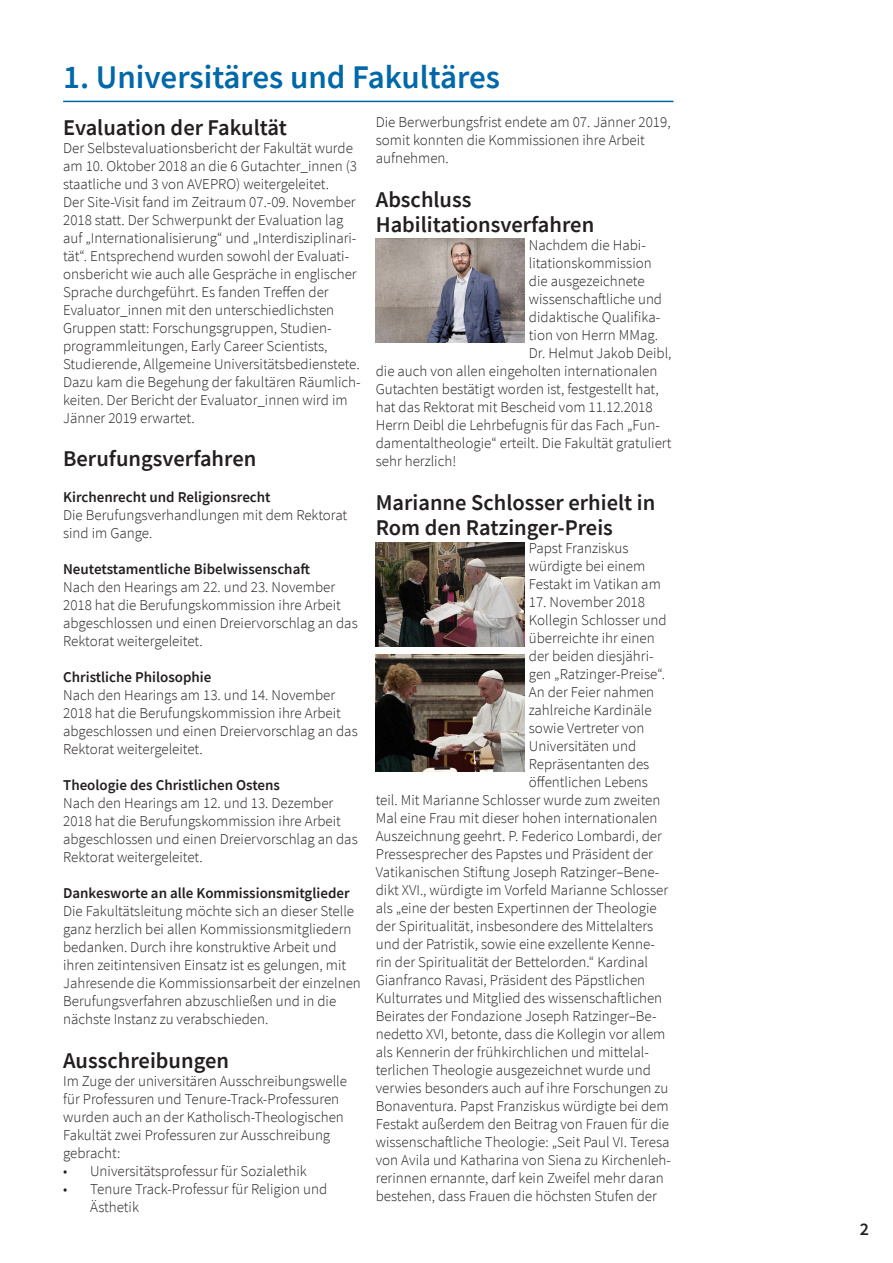
<style>
.page{position:relative;width:893px;height:1263px;background:#fff}
.page>*{position:absolute;margin:0;border:0;box-sizing:border-box;transform-origin:0 0}
.Headline_blau{font:600 33px "Source Sans Pro";color:#0068a9}
.t1{font:600 22.5px/25.5px "Source Sans Pro";color:#231f20}
.t2{font:600 18px "Source Sans Pro";color:#231f20}
.t3{font:300 15px/18px "Source Sans Pro";color:#231f20}
.t4{font:600 15px "Source Sans Pro";color:#231f20}
</style>
<div class="page">
<hr style="left:63px;top:101px;width:610px;height:1px;background:#0068a9">
<img style="left:376px;top:239px;width:148px;height:103px">
<img style="left:376px;top:543px;width:149px;height:104px">
<img style="left:376px;top:655px;width:149px;height:116px">
<p class="Headline_blau" style="left:63px;top:55px;width:438px">1. Universitäres und Fakultäres</p>
<p class="t1" style="left:63px;top:114px;width:225px">Evaluation der Fakultät</p>
<p class="t3" style="left:63px;top:139px;width:295px">Der Selbstevaluationsbericht der Fakultät wurde am 10. Oktober 2018 an die 6 Gutachter_innen (3 staatliche und 3 von AVEPRO) weitergeleitet.</p>
<p class="t3" style="left:63px;top:193px;width:299px">Der Site-Visit fand im Zeitraum 07.-09. November 2018 statt. Der Schwerpunkt der Evaluation lag auf „Internationalisierung“ und „Interdisziplinari&shy;tät“. Entsprechend wurden sowohl der Evaluati&shy;onsbericht wie auch alle Gespräche in englischer Sprache durchgeführt. Es fanden Treffen der Evaluator_innen mit den unterschiedlichsten Gruppen statt: Forschungsgruppen, Studien&shy;programmleitungen, Early Career Scientists, Studierende, Allgemeine Universitätsbedienstete.<br>Dazu kam die Begehung der fakultären Räumlich&shy;keiten. Der Bericht der Evaluator_innen wird im Jänner 2019 erwartet.</p>
<p class="t1" style="left:63px;top:446px;width:195px">Berufungsverfahren</p>
<p class="t4" style="left:63px;top:487px;width:209px">Kirchenrecht und Religionsrecht</p>
<p class="t3" style="left:63px;top:506px;width:286px">Die Berufungsverhandlungen mit dem Rektorat sind im Gange.</p>
<p class="t4" style="left:63px;top:559px;width:248px">Neutetstamentliche Bibelwissenschaft</p>
<p class="t3" style="left:63px;top:578px;width:296px">Nach den Hearings am 22. und 23. November 2018 hat die Berufungskommission ihre Arbeit abgeschlossen und einen Dreiervorschlag an das Rektorat weitergeleitet.</p>
<p class="t4" style="left:63px;top:667px;width:150px">Christliche Philosophie</p>
<p class="t3" style="left:63px;top:686px;width:296px">Nach den Hearings am 13. und 14. November 2018 hat die Berufungskommission ihre Arbeit abgeschlossen und einen Dreiervorschlag an das Rektorat weitergeleitet.</p>
<p class="t4" style="left:63px;top:775px;width:218px">Theologie des Christlichen Ostens</p>
<p class="t3" style="left:63px;top:794px;width:296px">Nach den Hearings am 12. und 13. Dezember 2018 hat die Berufungskommission ihre Arbeit abgeschlossen und einen Dreiervorschlag an das Rektorat weitergeleitet.</p>
<p class="t4" style="left:63px;top:883px;width:288px">Dankesworte an alle Kommissionsmitglieder</p>
<p class="t3" style="left:63px;top:902px;width:299px">Die Fakultätsleitung möchte sich an dieser Stelle ganz herzlich bei allen Kommissionsmitgliedern bedanken. Durch ihre konstruktive Arbeit und ihren zeitintensiven Einsatz ist es gelungen, mit Jahresende die Kommissionsarbeit der einzelnen Berufungsverfahren abzuschließen und in die nächste Instanz zu verabschieden.</p>
<p class="t1" style="left:63px;top:1047px;width:167px">Ausschreibungen</p>
<p class="t3" style="left:63px;top:1072px;width:285px">Im Zuge der universitären Ausschreibungswelle für Professuren und Tenure-Track-Professuren wurden auch an der Katholisch-Theologischen Fakultät zwei Professuren zur Ausschreibung gebracht:</p>
<p class="t3" style="left:63px;top:1162px;width:245px">• Universitätsprofessur für Sozialethik</p>
<p class="t3" style="left:90px;top:1180px;width:239px;text-indent:-27px">• Tenure Track-Professur für Religion und<br>Ästhetik</p>
<p class="t3" style="left:376px;top:113px;width:296px">Die Berwerbungsfrist endete am 07. Jänner 2019, somit konnten die Kommissionen ihre Arbeit aufnehmen.</p>
<p class="t1" style="left:376px;top:186px;width:97px">Abschluss</p>
<p class="t1" style="left:376px;top:212px;width:220px">Habilitationsverfahren</p>
<p class="t3" style="left:529px;top:236px;width:118px">Nachdem die Habi-</p>
<p class="t3" style="left:529px;top:254px;width:124px">litationskommission</p>
<p class="t3" style="left:529px;top:272px;width:117px">die ausgezeichnete</p>
<p class="t3" style="left:529px;top:290px;width:135px">wissenschaftliche und</p>
<p class="t3" style="left:529px;top:308px;width:133px">didaktische Qualifika-</p>
<p class="t3" style="left:529px;top:326px;width:131px">tion von Herrn MMag.</p>
<p class="t3" style="left:529px;top:344px;width:144px">Dr. Helmut Jakob Deibl,</p>
<p class="t3" style="left:376px;top:362px;width:283px">die auch von allen eingeholten internationalen</p>
<p class="t3" style="left:376px;top:380px;width:285px">Gutachten bestätigt worden ist, festgestellt hat,</p>
<p class="t3" style="left:376px;top:398px;width:278px">hat das Rektorat mit Bescheid vom 11.12.2018</p>
<p class="t3" style="left:376px;top:416px;width:286px">Herrn Deibl die Lehrbefugnis für das Fach „Fun-</p>
<p class="t3" style="left:376px;top:434px;width:297px">damentaltheologie“ erteilt. Die Fakultät gratuliert</p>
<p class="t3" style="left:376px;top:452px;width:82px">sehr herzlich!</p>
<p class="t1" style="left:376px;top:489px;width:281px">Marianne Schlosser erhielt in<br>Rom den Ratzinger-Preis</p>
<p class="t3" style="left:529px;top:539px;width:133px">Papst Franziskus würdigte bei einem<br>Festakt im Vatikan am</p>
<p class="t3" style="left:529px;top:593px;width:118px">17. November 2018</p>
<p class="t3" style="left:529px;top:611px;width:139px">Kollegin Schlosser und</p>
<p class="t3" style="left:529px;top:629px;width:127px">überreichte ihr einen</p>
<p class="t3" style="left:529px;top:647px;width:126px">der beiden diesjähri-</p>
<p class="t3" style="left:529px;top:665px;width:138px">gen „Ratzinger-Preise“.</p>
<p class="t3" style="left:529px;top:683px;width:127px">An der Feier nahmen</p>
<p class="t3" style="left:529px;top:701px;width:124px">zahlreiche Kardinäle</p>
<p class="t3" style="left:529px;top:719px;width:117px">sowie Vertreter von</p>
<p class="t3" style="left:529px;top:737px;width:109px">Universitäten und</p>
<p class="t3" style="left:529px;top:755px;width:122px">Repräsentanten des</p>
<p class="t3" style="left:529px;top:773px;width:121px">öffentlichen Lebens</p>
<p class="t3" style="left:376px;top:791px;width:286px">teil. Mit Marianne Schlosser wurde zum zweiten</p>
<p class="t3" style="left:376px;top:809px;width:283px">Mal eine Frau mit dieser hohen internationalen</p>
<p class="t3" style="left:376px;top:827px;width:288px">Auszeichnung geehrt. P. Federico Lombardi, der</p>
<p class="t3" style="left:376px;top:845px;width:279px">Pressesprecher des Papstes und Präsident der</p>
<p class="t3" style="left:376px;top:863px;width:285px">Vatikanischen Stiftung Joseph Ratzinger–Bene-</p>
<p class="t3" style="left:376px;top:881px;width:294px">dikt XVI., würdigte im Vorfeld Marianne Schlosser</p>
<p class="t3" style="left:376px;top:899px;width:282px">als „eine der besten Expertinnen der Theologie</p>
<p class="t3" style="left:376px;top:917px;width:279px">der Spiritualität, insbesondere des Mittelalters</p>
<p class="t3" style="left:376px;top:935px;width:281px">und der Patristik, sowie eine exzellente Kenne-</p>
<p class="t3" style="left:376px;top:953px;width:274px">rin der Spiritualität der Bettelorden.“ Kardinal</p>
<p class="t3" style="left:376px;top:971px;width:271px">Gianfranco Ravasi, Präsident des Päpstlichen</p>
<p class="t3" style="left:376px;top:989px;width:288px">Kulturrates und Mitglied des wissenschaftlichen</p>
<p class="t3" style="left:376px;top:1007px;width:282px">Beirates der Fondazione Joseph Ratzinger–Be-</p>
<p class="t3" style="left:376px;top:1025px;width:291px">nedetto XVI, betonte, dass die Kollegin vor allem</p>
<p class="t3" style="left:376px;top:1043px;width:275px">als Kennerin der frühkirchlichen und mittelal-</p>
<p class="t3" style="left:376px;top:1061px;width:277px">terlichen Theologie ausgezeichnet wurde und</p>
<p class="t3" style="left:376px;top:1079px;width:294px">verwies besonders auch auf ihre Forschungen zu</p>
<p class="t3" style="left:376px;top:1097px;width:294px">Bonaventura. Papst Franziskus würdigte bei dem</p>
<p class="t3" style="left:376px;top:1115px;width:295px">Festakt außerdem den Beitrag von Frauen für die</p>
<p class="t3" style="left:376px;top:1133px;width:295px">wissenschaftliche Theologie: „Seit Paul VI. Teresa</p>
<p class="t3" style="left:376px;top:1151px;width:297px">von Avila und Katharina von Siena zu Kirchenleh-</p>
<p class="t3" style="left:376px;top:1169px;width:289px">rerinnen ernannte, darf kein Zweifel mehr daran</p>
<p class="t3" style="left:376px;top:1187px;width:283px">bestehen, dass Frauen die höchsten Stufen der</p>
<p class="t2" style="left:860px;top:1217px;width:11px">2</p>
</div>
